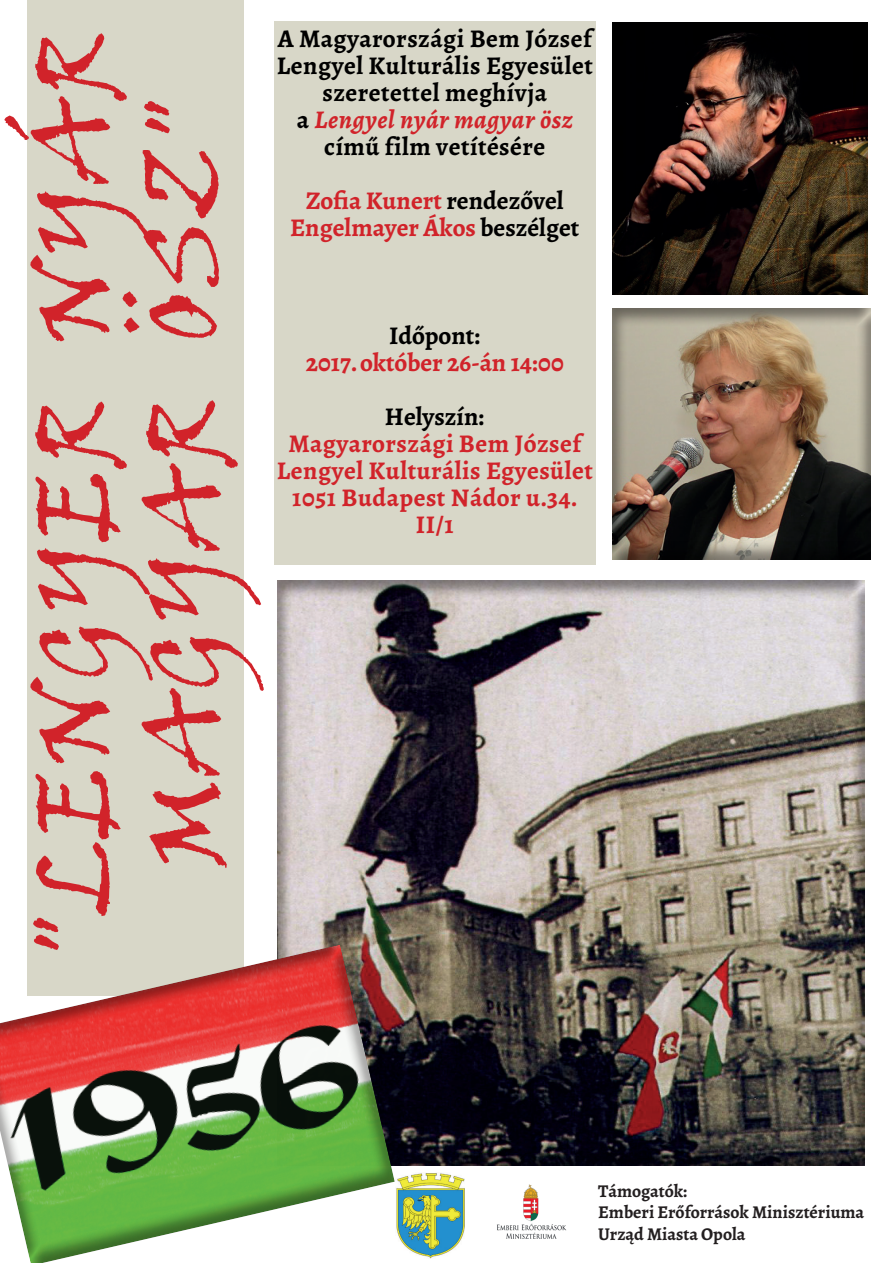
<style>
.page{position:relative;width:893px;height:1263px;background:#fff}
.page>*{position:absolute;margin:0;border:0;box-sizing:border-box;transform-origin:0 0}
.t1{font:100.5px/111px "Viner Hand ITC";letter-spacing:.03em;color:#d1232a;text-align:center}
.t2{font:700 25.5px/27px "Alegreya";letter-spacing:.02em;color:#000;text-align:center}
.t3{font:700 25.5px/27px "Alegreya";letter-spacing:.02em;color:#d1232a;text-align:center}
.t4{font:700 25.5px/27px "Alegreya";color:#d1232a;text-align:center}
.t5{font:700 25.5px "Alegreya";color:#000}
.t6{font:700 18px/21.6px "Alegreya";color:#231f20}
.s1{font-style:italic;color:#d1232a}
.s2{color:#000}
</style>
<div class="page">
<div style="left:276px;top:579px;width:591px;height:586px;background:#231f20;opacity:.5"></div>
<div style="left:274px;top:21px;width:321px;height:543px;background:#d8d7c8"></div>
<div style="left:609px;top:307px;width:263px;height:256px;background:#231f20;opacity:.5"></div>
<div style="left:610px;top:20px;width:258px;height:274px;background:#231f20;opacity:.5"></div>
<img style="left:398px;top:1173px;width:67px;height:86px">
<div style="left:27px;top:0;width:216px;height:995px;background:#d8d7c8"></div>
<img style="left:497px;top:1184px;width:69px;height:55px">
<svg style="left:0;top:942px;width:398px;height:321px"></svg>
<h1 class="t1" style="left:15px;top:961px;width:935px;rotate:-90deg">"LENGYER NYÁR<br>MAGYAR ÖSZ"</h1>
<p class="t2" style="left:277px;top:25px;width:318px">A Magyarországi Bem József<br>Lengyel Kulturális Egyesület szeretettel meghívja<br>a <span class="s1">Lengyel nyár magyar ösz </span>című film vetítésére</p>
<p class="t4" style="left:290px;top:187px;width:291px">Zofia Kunert <span class="s2">rendezővel<br></span>Engelmayer Ákos <span class="s2">beszélget</span></p>
<p class="t5" style="left:389px;top:319px;width:93px">Időpont:</p>
<p class="t4" style="left:306px;top:349px;width:260px">2017. október 26-án 14:00</p>
<p class="t5" style="left:385px;top:400px;width:101px">Helyszín:</p>
<p class="t3" style="left:277px;top:430px;width:318px">Magyarországi Bem József<br>Lengyel Kulturális Egyesület<br>1051 Budapest Nádor u.34.<br>II/1</p>
<p class="t6" style="left:598px;top:1180px;width:268px">Támogatók:<br>Emberi Erőforrások Minisztériuma<br>Urząd Miasta Opola</p>
</div>
